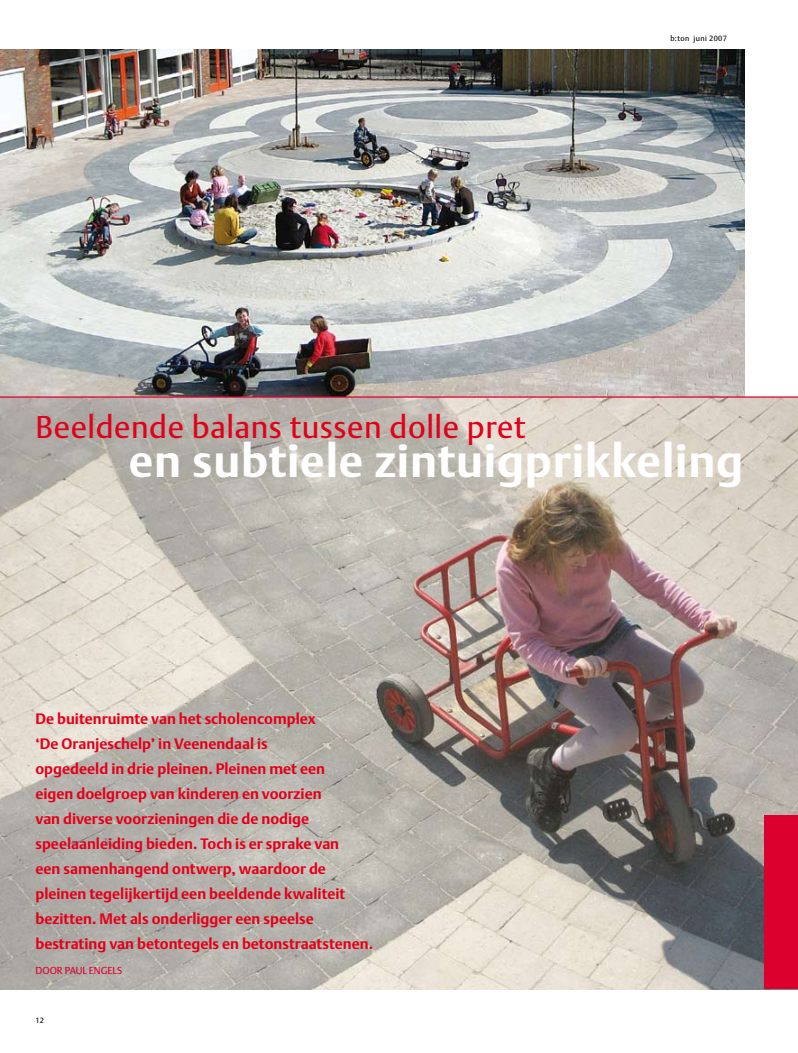
<style>
.page{position:relative;width:798px;height:1053px;background:#fff}
.page>*{position:absolute;margin:0;border:0;box-sizing:border-box;transform-origin:0 0}
.t1{font:700 45.62px "DTL Argo T";letter-spacing:.015em;color:#fff}
.t2{font:31.25px "DTL Argo T";color:#e2001a}
.t3{font:700 15px/25px "DTL Argo T";color:#e2001a}
.t4{font:10px "DTL Argo T";color:#dc002e}
.t5{font:7.5px "DTL Argo T";letter-spacing:.05em;color:#000}
</style>
<div class="page">
<img style="left:0;top:50px;width:744px;height:348px">
<img style="left:0;top:398px;width:797px;height:591px">
<hr style="left:0;top:396px;width:797px;height:1px;background:#dc002e">
<div style="left:764px;top:815px;width:33px;height:174px;background:#dc002e"></div>
<p class="t5" style="left:670px;top:34px;width:58px">b:ton juni 2007</p>
<h2 class="t2" style="left:35px;top:408px;width:491px">Beeldende balans tussen dolle pret</h2>
<h1 class="t1" style="left:129px;top:434px;width:615px">en subtiele zintuigprikkeling</h1>
<p class="t3" style="left:35px;top:706px;width:339px">De buitenruimte van het scholencomplex<br>‘De Oranjeschelp’ in Veenendaal is<br>opgedeeld in drie pleinen. Pleinen met een<br>eigen doelgroep van kinderen en voorzien<br>van diverse voorzieningen die de nodige speelaanleiding bieden. Toch is er sprake van<br>een samenhangend ontwerp, waardoor de pleinen tegelijkertijd een beeldende kwaliteit bezitten. Met als onderligger een speelse bestrating van betontegels en betonstraatstenen.</p>
<p class="t4" style="left:35px;top:964px;width:88px">door paul engels</p>
<p class="t5" style="left:35px;top:1016px;width:10px">12</p>
</div>
